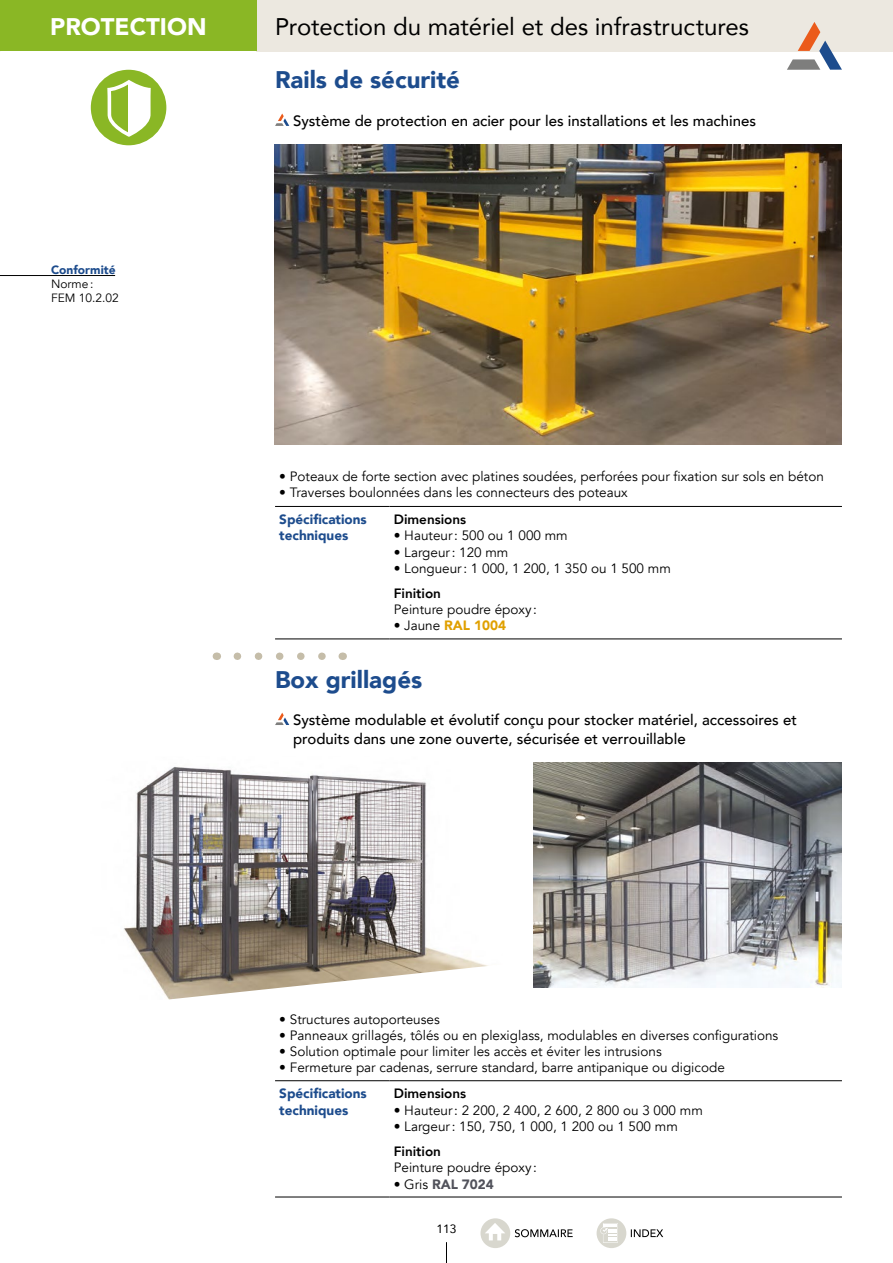
<style>
.page{position:relative;width:893px;height:1263px;background:#fff}
.page>*{position:absolute;margin:0;border:0;box-sizing:border-box;transform-origin:0 0}
.t1{font:24px "Avenir";letter-spacing:-.005em;color:#000}
.t2{font:900 24px "Avenir";color:#1d4c8d}
.t3{font:900 24px "Avenir";color:#fff}
.t4{font:500 15px/18.8px "Avenir";color:#000}
.t5{font:13.5px/25.2px "Avenir";color:#000}
.t6{font:900 13.5px "Avenir";color:#1d4c8d}
.t7{font:800 13.5px "Avenir";color:#000}
.t8{font:900 13.5px "Avenir";color:#e0a000}
.t9{font:900 13.5px "Avenir";color:#51525b}
.t10{font:12px/14.4px "Avenir";color:#000}
.t11{font:12px "Avenir";color:#000}
.s1{font-weight:900;color:#1d4c8d}
.s2{font-weight:800}
.s3{font-weight:400;color:#000}
</style>
<div class="page">
<svg style="left:446px;top:1242px;width:1px;height:21px"></svg>
<div style="left:256px;top:0;width:637px;height:51px;background:#ece8e0"></div>
<div style="left:0;top:0;width:256px;height:51px;background:#8ab725"></div>
<svg style="left:787px;top:22px;width:55px;height:48px"></svg>
<div style="left:91px;top:70px;width:75px;height:75px;background:#8ab725;border-radius:50%"></div>
<svg style="left:106px;top:80px;width:46px;height:58px"></svg>
<svg style="left:275px;top:114px;width:14px;height:12px"></svg>
<hr style="left:275px;top:506px;width:114px;height:1px;background:#000">
<hr style="left:389px;top:506px;width:453px;height:1px;background:#000">
<hr style="left:275px;top:639px;width:114px;height:1px;background:#000">
<hr style="left:389px;top:639px;width:453px;height:1px;background:#000">
<svg style="left:237px;top:652px;width:89px;height:8px"></svg>
<img style="left:275px;top:145px;width:567px;height:299px">
<hr style="left:0;top:275px;width:115px;height:1px;background:#000">
<svg style="left:275px;top:713px;width:14px;height:12px"></svg>
<img style="left:124px;top:767px;width:364px;height:233px">
<hr style="left:275px;top:1080px;width:114px;height:1px;background:#000">
<hr style="left:389px;top:1080px;width:453px;height:1px;background:#000">
<hr style="left:275px;top:1197px;width:114px;height:1px;background:#000">
<hr style="left:389px;top:1197px;width:453px;height:1px;background:#000">
<img style="left:533px;top:762px;width:309px;height:225px">
<div style="left:480px;top:1218px;width:30px;height:30px;background:#d8d7ce;border-radius:50%"></div>
<svg style="left:485px;top:1223px;width:20px;height:17px"></svg>
<div style="left:597px;top:1218px;width:29px;height:30px;background:#d8d7ce;border-radius:50%"></div>
<svg style="left:600px;top:1223px;width:18px;height:20px"></svg>
<svg style="left:515px;top:1229px;width:58px;height:8px"></svg>
<svg style="left:631px;top:1229px;width:32px;height:8px"></svg>
<p class="t3" style="left:50px;top:6px;width:158px">PROTECTION</p>
<p class="t1" style="left:275px;top:8px;width:476px">Protection du matériel et des infrastructures</p>
<p class="t2" style="left:275px;top:60px;width:186px">Rails de sécurité</p>
<p class="t4" style="left:293px;top:110px;width:464px">Système de protection en acier pour les installations et les machines</p>
<p class="t10" style="left:51px;top:262px;width:69px"><span class="s1">Conformité<br></span>Norme:<br>FEM 10.2.02</p>
<p class="t5" style="left:279px;top:464px;width:546px">• Poteaux de forte section avec platines soudées, perforées pour fixation sur sols en béton</p>
<p class="t5" style="left:279px;top:479px;width:350px;line-height:27.3px">• Traverses boulonnées dans les connecteurs des poteaux<br><span class="s1">Spécifications</span></p>
<p class="t6" style="left:279px;top:524px;width:71px">techniques</p>
<p class="t7" style="left:394px;top:509px;width:74px">Dimensions</p>
<p class="t5" style="left:394px;top:523px;width:176px">• Hauteur: 500 ou 1 000 mm</p>
<p class="t5" style="left:394px;top:540px;width:116px">• Largeur: 120 mm</p>
<p class="t5" style="left:394px;top:556px;width:279px">• Longueur: 1 000, 1 200, 1 350 ou 1 500 mm<br><span class="s2">Finition</span></p>
<p class="t5" style="left:394px;top:597px;width:145px">Peinture poudre époxy:</p>
<p class="t8" style="left:394px;top:614px;width:114px"><span class="s3">• Jaune</span> RAL 1004</p>
<p class="t2" style="left:275px;top:659px;width:149px">Box grillagés</p>
<p class="t4" style="left:293px;top:710px;width:505px">Système modulable et évolutif conçu pour stocker matériel, accessoires et produits dans une zone ouverte, sécurisée et verrouillable</p>
<p class="t5" style="left:279px;top:1006px;width:162px">• Structures autoporteuses</p>
<p class="t5" style="left:279px;top:1023px;width:501px">• Panneaux grillagés, tôlés ou en plexiglass, modulables en diverses configurations</p>
<p class="t5" style="left:279px;top:1039px;width:384px">• Solution optimale pour limiter les accès et éviter les intrusions</p>
<p class="t5" style="left:279px;top:1055px;width:447px;line-height:26.2px">• Fermeture par cadenas, serrure standard, barre antipanique ou digicode<br><span class="s1">Spécifications</span></p>
<p class="t6" style="left:279px;top:1098px;width:71px">techniques</p>
<p class="t7" style="left:394px;top:1083px;width:74px">Dimensions</p>
<p class="t5" style="left:394px;top:1098px;width:311px">• Hauteur: 2 200, 2 400, 2 600, 2 800 ou 3 000 mm</p>
<p class="t5" style="left:394px;top:1114px;width:286px">• Largeur: 150, 750, 1 000, 1 200 ou 1 500 mm<br><span class="s2">Finition</span></p>
<p class="t5" style="left:394px;top:1155px;width:145px">Peinture poudre époxy:</p>
<p class="t9" style="left:394px;top:1172px;width:102px"><span class="s3">• Gris</span> RAL 7024</p>
<p class="t11" style="left:436px;top:1219px;width:22px">113</p>
</div>
